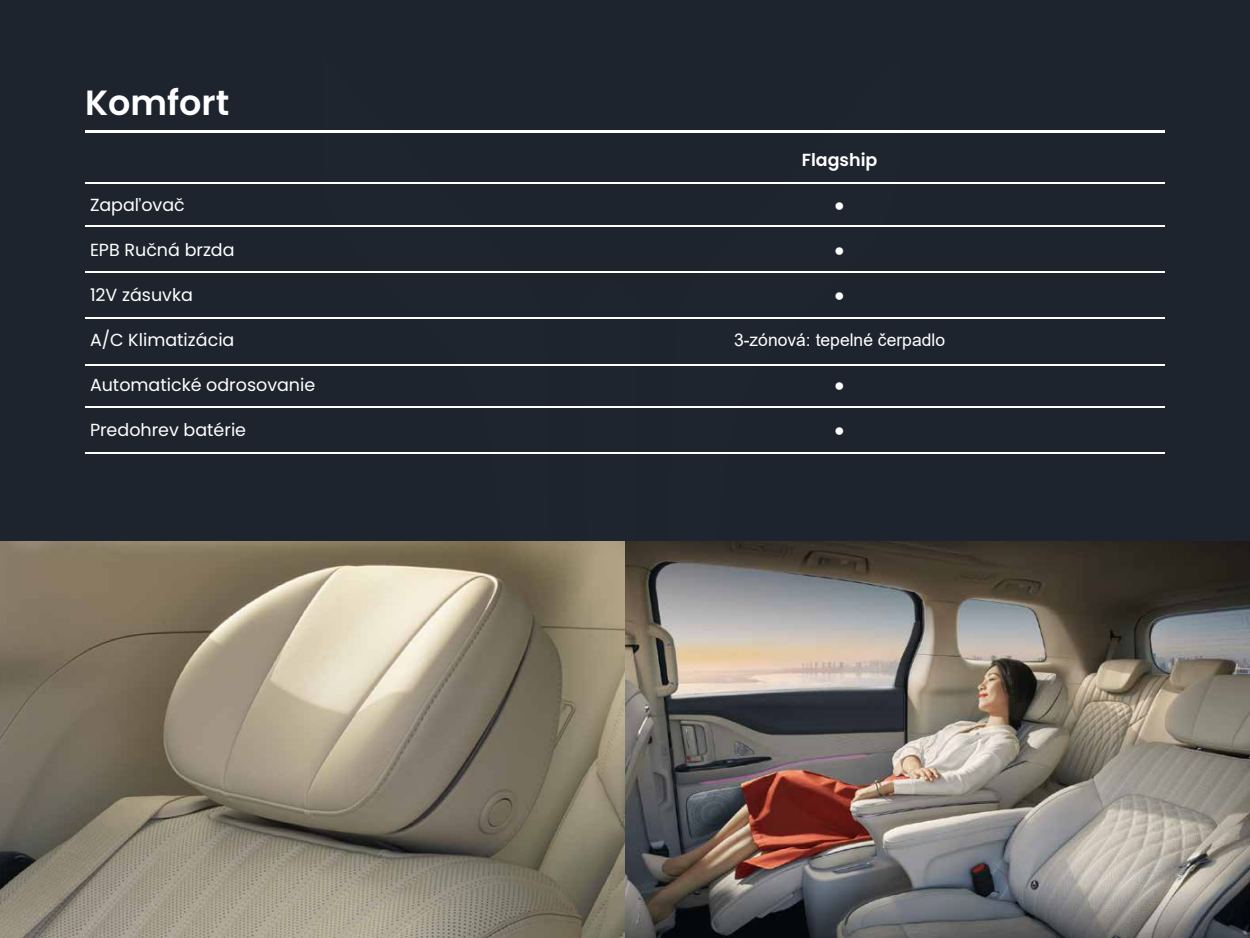
<style>
.page{position:relative;width:1250px;height:938px;background:#1d242d}
.page>*{position:absolute;margin:0;border:0;box-sizing:border-box;transform-origin:0 0}
.t1{font:600 35px "Poppins";color:#fff}
.t2{font:17.5px "Poppins";color:#fff}
.t3{font:17.5px "Arial";color:#fff}
.t4{font:600 17.5px "Poppins";color:#fff}
</style>
<div class="page">
<svg style="left:662px;top:132px;width:237px;height:234px"></svg>
<svg style="left:321px;top:132px;width:236px;height:234px"></svg>
<hr style="left:85px;top:130px;width:1080px;height:2px;background:#fff">
<hr style="left:85px;top:182px;width:1080px;height:2px;background:#fff">
<hr style="left:85px;top:225px;width:1080px;height:1px;background:#fff">
<hr style="left:85px;top:271px;width:1080px;height:1px;background:#fff">
<hr style="left:85px;top:318px;width:1080px;height:1px;background:#fff">
<hr style="left:85px;top:364px;width:1080px;height:1px;background:#fff">
<hr style="left:85px;top:406px;width:1080px;height:2px;background:#fff">
<hr style="left:85px;top:452px;width:1080px;height:2px;background:#fff">
<img style="left:0;top:541px;width:1250px;height:397px">
<h1 class="t1" style="left:85px;top:82px;width:146px">Komfort</h1>
<p class="t2" style="left:90px;top:195px;width:96px">Zapaľovač</p>
<p class="t2" style="left:90px;top:240px;width:146px">EPB Ručná brzda</p>
<p class="t2" style="left:90px;top:285px;width:104px">12V zásuvka</p>
<p class="t2" style="left:90px;top:330px;width:146px">A/C Klimatizácia</p>
<p class="t2" style="left:90px;top:375px;width:227px">Automatické odrosovanie</p>
<p class="t2" style="left:90px;top:420px;width:158px">Predohrev batérie</p>
<p class="t4" style="left:802px;top:150px;width:77px">Flagship</p>
<p class="t3" style="left:834px;top:193px;width:12px">●</p>
<p class="t3" style="left:834px;top:238px;width:12px">●</p>
<p class="t3" style="left:834px;top:283px;width:12px">●</p>
<p class="t3" style="left:734px;top:328px;width:213px">3-zónová: tepelné čerpadlo</p>
<p class="t3" style="left:834px;top:373px;width:12px">●</p>
<p class="t3" style="left:834px;top:418px;width:12px">●</p>
</div>
